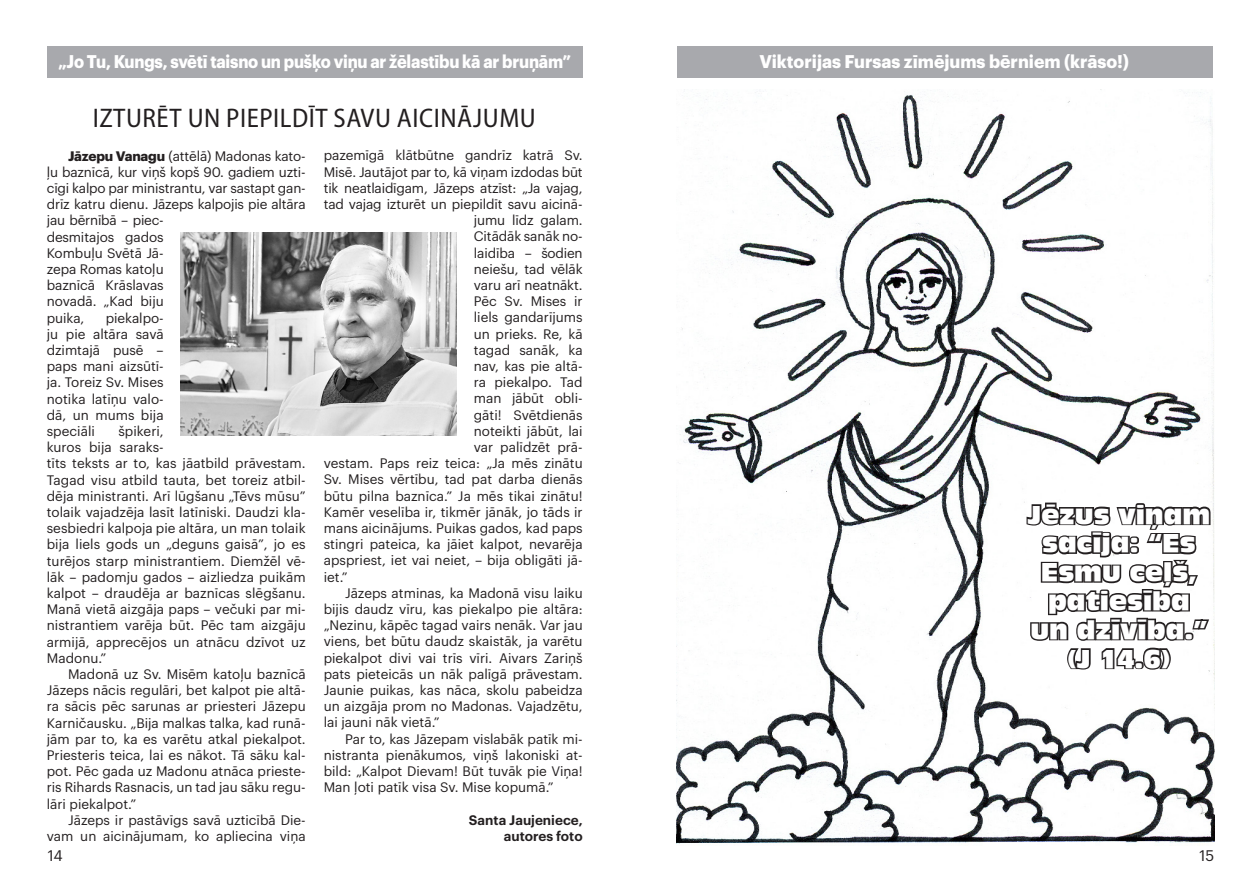
<style>
.page{position:relative;width:1259px;height:893px;background:#fff}
.page>*{position:absolute;margin:0;border:0;box-sizing:border-box;transform-origin:0 0}
.t1{font:semi-condensed 27px "Myriad Pro";letter-spacing:.02em;color:#231f20}
.t2{font:24px/28.8px "Incised 901 TL Compact";color:#fff;text-align:center}
.t3{font:700 18px "Graphik";letter-spacing:-.015em;color:#fff;scale:.9 1}
.t4{font:700 18px "Graphik";letter-spacing:-.015em;color:#fff}
.t5{font:15px "Graphik";color:#231f20}
.t6{font:13.5px/16.2px "Graphik";color:#231f20}
.t7{font:600 13.5px/16.2px "Graphik";color:#231f20;text-align:right}
.s1{font-weight:700}
</style>
<div class="page">
<div style="left:677px;top:47px;width:535px;height:31px;background:#a8a9ad"></div>
<div style="left:48px;top:47px;width:535px;height:31px;background:#a8a9ad"></div>
<img style="left:676px;top:89px;width:538px;height:755px">
<svg style="left:1025px;top:486px;width:187px;height:186px"></svg>
<img style="left:181px;top:232px;width:276px;height:204px">
<h3 class="t3" style="left:58px;top:48px;width:571px">„Jo Tu, Kungs, svētī taisno un pušķo viņu ar žēlastību kā ar bruņām”</h3>
<h3 class="t4" style="left:759px;top:48px;width:371px">Viktorijas Fursas zīmējums bērniem (krāso!)</h3>
<h1 class="t1" style="left:93px;top:101px;width:445px">IZTURĒT UN PIEPILDĪT SAVU AICINĀJUMU</h1>
<p class="t6" style="left:47px;top:146px;width:260px;text-indent:21px"><span class="s1">Jāzepu Vanagu</span> (attēlā) Madonas kato&shy;ļu baznīcā, kur viņš kopš 90. gadiem uzti&shy;cīgi kalpo par ministrantu, var sastapt gan&shy;drīz katru dienu. Jāzeps kalpojis pie altāra jau bērnībā – piec-<br>desmitajos gados<br>Kombuļu Svētā Jā-<br>zepa Romas katoļu<br>baznīcā Krāslavas<br>novadā. „Kad biju<br>puika,</p>
<p class="t6" style="left:324px;top:146px;width:260px">pazemīgā klātbūtne gandrīz katrā Sv.</p>
<p class="t6" style="left:324px;top:162px;width:260px">Misē. Jautājot par to, kā viņam izdodas būt</p>
<p class="t6" style="left:324px;top:179px;width:260px">tik neatlaidīgam, Jāzeps atzīst: „Ja vajag,</p>
<p class="t6" style="left:324px;top:195px;width:260px">tad vajag izturēt un piepildīt savu aicinā-</p>
<p class="t6" style="left:474px;top:211px;width:110px">jumu līdz galam.</p>
<p class="t6" style="left:474px;top:227px;width:110px">Citādāk sanāk no-</p>
<p class="t6" style="left:474px;top:243px;width:110px">laidība – šodien</p>
<p class="t6" style="left:474px;top:260px;width:110px">neiešu, tad vēlāk</p>
<p class="t6" style="left:474px;top:276px;width:110px">varu arī neatnākt.</p>
<p class="t6" style="left:474px;top:292px;width:110px">Pēc Sv. Mises ir</p>
<p class="t6" style="left:474px;top:308px;width:110px">liels gandarījums</p>
<p class="t6" style="left:474px;top:324px;width:110px">un prieks. Re, kā</p>
<p class="t6" style="left:474px;top:341px;width:110px">tagad sanāk, ka</p>
<p class="t6" style="left:474px;top:357px;width:110px">nav, kas pie altā-</p>
<p class="t6" style="left:474px;top:373px;width:110px">ra piekalpo. Tad</p>
<p class="t6" style="left:474px;top:389px;width:110px">man jābūt obli-</p>
<p class="t6" style="left:474px;top:405px;width:110px">gāti! Svētdienās</p>
<p class="t6" style="left:474px;top:422px;width:110px">noteikti jābūt, lai</p>
<p class="t6" style="left:474px;top:438px;width:110px">var palīdzēt prā-</p>
<p class="t6" style="left:324px;top:454px;width:260px">vestam. Paps reiz teica: „Ja mēs zinātu</p>
<p class="t6" style="left:324px;top:470px;width:260px">Sv. Mises vērtību, tad pat darba dienās</p>
<p class="t6" style="left:324px;top:486px;width:260px">būtu pilna baznīca.” Ja mēs tikai zinātu!</p>
<p class="t6" style="left:324px;top:503px;width:260px">Kamēr veselība ir, tikmēr jānāk, jo tāds ir</p>
<p class="t6" style="left:324px;top:519px;width:260px">mans aicinājums. Puikas gados, kad paps</p>
<p class="t6" style="left:324px;top:535px;width:260px">stingri pateica, ka jāiet kalpot, nevarēja</p>
<p class="t6" style="left:324px;top:551px;width:260px">apspriest, iet vai neiet, – bija obligāti jā-</p>
<p class="t6" style="left:324px;top:567px;width:25px">iet.”</p>
<p class="t6" style="left:345px;top:584px;width:239px">Jāzeps atminas, ka Madonā visu laiku</p>
<p class="t6" style="left:324px;top:600px;width:260px">bijis daudz vīru, kas piekalpo pie altāra:</p>
<p class="t6" style="left:324px;top:616px;width:260px">„Nezinu, kāpēc tagad vairs nenāk. Var jau</p>
<p class="t6" style="left:324px;top:632px;width:260px">viens, bet būtu daudz skaistāk, ja varētu</p>
<p class="t6" style="left:324px;top:648px;width:260px">piekalpot divi vai trīs vīri. Aivars Zariņš</p>
<p class="t6" style="left:324px;top:665px;width:260px">pats pieteicās un nāk palīgā prāvestam.</p>
<p class="t6" style="left:324px;top:681px;width:260px">Jaunie puikas, kas nāca, skolu pabeidza</p>
<p class="t6" style="left:324px;top:697px;width:260px">un aizgāja prom no Madonas. Vajadzētu,</p>
<p class="t6" style="left:324px;top:713px;width:118px">lai jauni nāk vietā.”</p>
<p class="t6" style="left:345px;top:729px;width:239px">Par to, kas Jāzepam vislabāk patīk mi-</p>
<p class="t6" style="left:324px;top:746px;width:260px">nistranta pienākumos, viņš lakoniski at-</p>
<p class="t6" style="left:324px;top:762px;width:260px">bild: „Kalpot Dievam! Būt tuvāk pie Viņa!</p>
<p class="t6" style="left:324px;top:778px;width:231px">Man ļoti patīk visa Sv. Mise kopumā.”</p>
<p class="t7" style="left:469px;top:810px;width:115px">Santa Jaujeniece, autores foto</p>
<p class="t6" style="left:47px;top:308px;width:118px;text-align:justify;text-indent:59px">piekalpo&shy;ju pie altāra savā dzimtajā pusē – paps mani aizsūtī&shy;ja. Toreiz Sv. Mises notika latīņu valo&shy;dā, un mums bija speciāli</p>
<p class="t6" style="left:47px;top:422px;width:260px;text-indent:72px">špikeri,<br>kuros bija saraks-<br>tīts teksts ar to, kas jāatbild prāvestam.<br>Tagad visu atbild tauta, bet toreiz atbil&shy;dēja ministranti. Arī lūgšanu „Tēvs mūsu” tolaik vajadzēja lasīt latīniski. Daudzi kla&shy;sesbiedri kalpoja pie altāra, un man tolaik bija liels gods un „deguns gaisā”, jo es turējos starp ministrantiem. Diemžēl vē&shy;lāk – padomju gados – aizliedza puikām kalpot – draudēja ar baznīcas slēgšanu.<br>Manā vietā aizgāja paps – večuki par mi&shy;nistrantiem varēja būt. Pēc tam aizgāju armijā, apprecējos un atnācu dzīvot uz Madonu.”</p>
<p class="t6" style="left:47px;top:665px;width:260px;text-align:justify;text-indent:21px">Madonā uz Sv. Misēm katoļu baznīcā Jāzeps nācis regulāri, bet kalpot pie altā&shy;ra sācis pēc sarunas ar priesteri Jāzepu Karničausku. „Bija malkas talka, kad runā&shy;jām par to, ka es varētu atkal piekalpot.<br>Priesteris teica, lai es nākot. Tā sāku kal&shy;pot. Pēc gada uz Madonu atnāca prieste&shy;ris Rihards Rasnacis, un tad jau sāku regu&shy;lāri piekalpot.”</p>
<p class="t6" style="left:47px;top:811px;width:260px;text-align:right">Jāzeps ir pastāvīgs savā uzticībā Die&shy;vam un aicinājumam, ko apliecina viņa</p>
<h2 class="t2" style="left:1027px;top:500px;width:184px">Jēzus viņam sacīja: “Es<br>Esmu ceļš, patiesība un dzīvība.” (J 14.6)</h2>
<p class="t5" style="left:48px;top:845px;width:16px">14</p>
<p class="t5" style="left:1199px;top:845px;width:16px">15</p>
</div>
